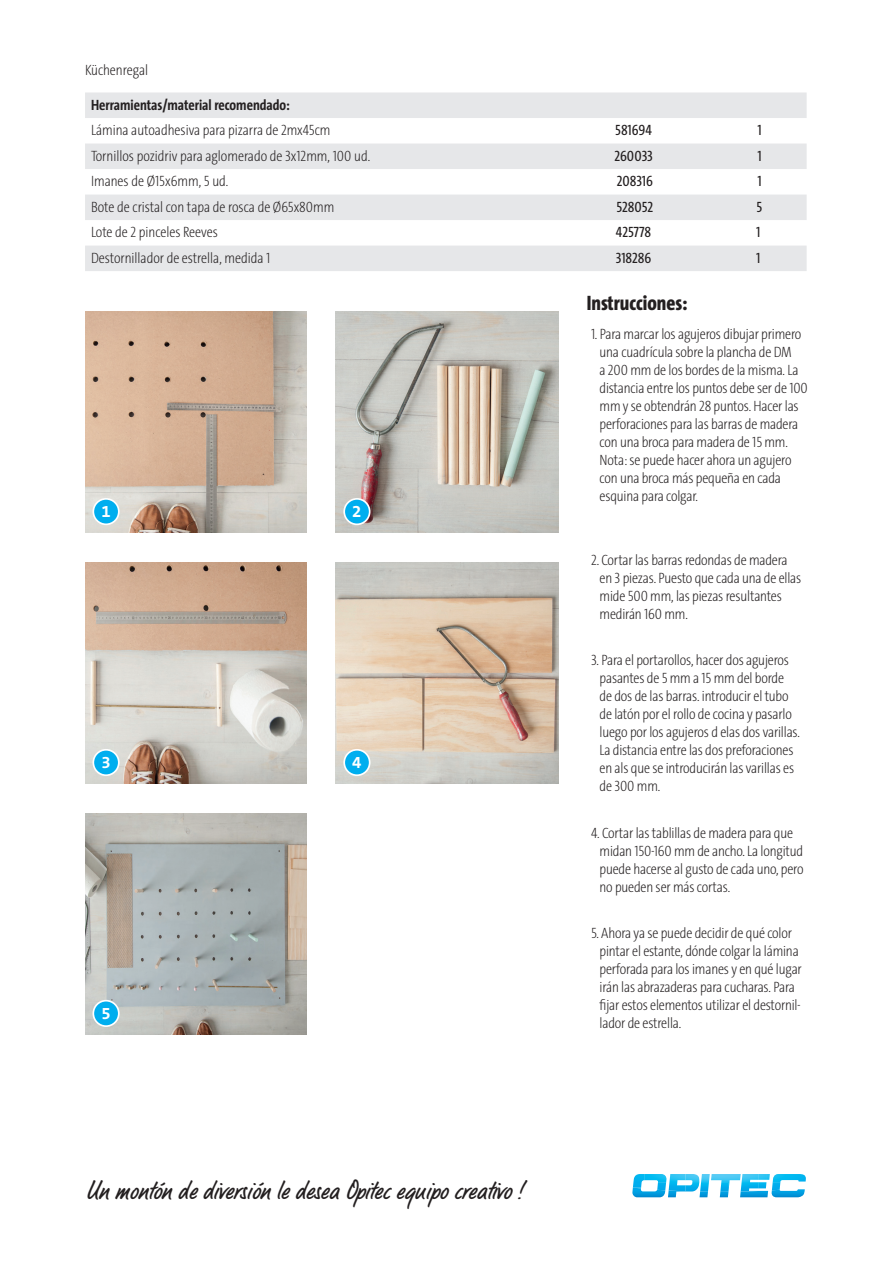
<style>
.page{position:relative;width:893px;height:1263px;background:#fff}
.page>*{position:absolute;margin:0;border:0;box-sizing:border-box;transform-origin:0 0}
.Tabelle-Inhalt{font:27px "LP Bambus";color:#231f20}
.Anleitungstext-Headl{font:800 21px "The Sans Cd LF8";color:#231f20}
.t1{font:700 16.8px "The Sans B W7";color:#fff}
.Anleitungstext-Inhal{font:200 15px/18px "The Sans Cd LF2";letter-spacing:-.01em;color:#231f20}
.Tabelle{font:200 15px "The Sans Cd LF2";color:#231f20}
.Tabelle-Inhalt-Zentr{font:15px "The Sans Cd LF5 Plain";color:#231f20}
.Beschreibung_linksbü{font:700 15px "The Sans Cd LF7";color:#231f20}
.Anleitung-Info{font:200 15px "The Sans Cd LF2";color:#231f20}
</style>
<div class="page">
<svg style="left:632px;top:1174px;width:174px;height:24px"></svg>
<img style="left:336px;top:562px;width:222px;height:221px">
<img style="left:85px;top:563px;width:221px;height:220px">
<img style="left:336px;top:311px;width:222px;height:222px">
<img style="left:85px;top:311px;width:221px;height:222px">
<div style="left:93px;top:499px;width:26px;height:25px;background:#00aeef;border-radius:50%"></div>
<div style="left:92px;top:498px;width:28px;height:27px;border:2px solid #fff;border-radius:50%"></div>
<div style="left:93px;top:750px;width:26px;height:25px;background:#00aeef;border-radius:50%"></div>
<div style="left:92px;top:749px;width:28px;height:27px;border:2px solid #fff;border-radius:50%"></div>
<div style="left:344px;top:499px;width:26px;height:25px;background:#00aeef;border-radius:50%"></div>
<div style="left:343px;top:498px;width:27px;height:27px;border:2px solid #fff;border-radius:50%"></div>
<div style="left:344px;top:750px;width:26px;height:25px;background:#00aeef;border-radius:50%"></div>
<div style="left:343px;top:749px;width:27px;height:27px;border:2px solid #fff;border-radius:50%"></div>
<img style="left:85px;top:813px;width:221px;height:221px">
<div style="left:93px;top:1001px;width:26px;height:25px;background:#00aeef;border-radius:50%"></div>
<div style="left:92px;top:1000px;width:28px;height:27px;border:2px solid #fff;border-radius:50%"></div>
<svg style="left:85px;top:92px;width:722px;height:179px;fill:#e6e7e9"></svg>
<p class="Anleitung-Info" style="left:85px;top:60px;width:65px">Küchenregal</p>
<p class="Beschreibung_linksbü" style="left:91px;top:95px;width:200px">Herramientas/material recomendado:</p>
<p class="Tabelle" style="left:91px;top:121px;width:241px">Lámina autoadhesiva para pizarra de 2mx45cm</p>
<p class="Tabelle-Inhalt-Zentr" style="left:615px;top:121px;width:38px">581694</p>
<p class="Tabelle-Inhalt-Zentr" style="left:757px;top:121px;width:6px">1</p>
<p class="Tabelle" style="left:91px;top:146px;width:281px">Tornillos pozidriv para aglomerado de 3x12mm, 100 ud.</p>
<p class="Tabelle-Inhalt-Zentr" style="left:614px;top:146px;width:40px">260033</p>
<p class="Tabelle-Inhalt-Zentr" style="left:757px;top:146px;width:6px">1</p>
<p class="Tabelle" style="left:91px;top:172px;width:139px">Imanes de Ø15x6mm, 5 ud.</p>
<p class="Tabelle-Inhalt-Zentr" style="left:617px;top:172px;width:38px">208316</p>
<p class="Tabelle-Inhalt-Zentr" style="left:757px;top:172px;width:6px">1</p>
<p class="Tabelle" style="left:91px;top:197px;width:245px">Bote de cristal con tapa de rosca de Ø65x80mm</p>
<p class="Tabelle-Inhalt-Zentr" style="left:616px;top:197px;width:38px">528052</p>
<p class="Tabelle-Inhalt-Zentr" style="left:757px;top:197px;width:7px">5</p>
<p class="Tabelle" style="left:91px;top:223px;width:128px">Lote de 2 pinceles Reeves</p>
<p class="Tabelle-Inhalt-Zentr" style="left:616px;top:223px;width:37px">425778</p>
<p class="Tabelle-Inhalt-Zentr" style="left:756px;top:223px;width:6px">1</p>
<p class="Tabelle" style="left:91px;top:248px;width:181px">Destornillador de estrella, medida 1</p>
<p class="Tabelle-Inhalt-Zentr" style="left:616px;top:248px;width:37px">318286</p>
<p class="Tabelle-Inhalt-Zentr" style="left:756px;top:248px;width:6px">1</p>
<p class="t1" style="left:101px;top:501px;width:11px">1</p>
<p class="t1" style="left:101px;top:751px;width:11px">3</p>
<p class="t1" style="left:101px;top:1002px;width:11px">5</p>
<p class="t1" style="left:352px;top:501px;width:11px">2</p>
<p class="t1" style="left:352px;top:751px;width:11px">4</p>
<p class="Anleitungstext-Headl" style="left:587px;top:290px;width:102px">Instrucciones:</p>
<p class="Anleitungstext-Inhal" style="left:600px;top:324px;width:210px;text-indent:-9px">1. Para marcar los agujeros dibujar primero una cuadrícula sobre la plancha de DM<br>a 200 mm de los bordes de la misma. La distancia entre los puntos debe ser de 100 mm y se obtendrán 28 puntos. Hacer las perforaciones para las barras de madera con una broca para madera de 15 mm.<br>Nota: se puede hacer ahora un agujero con una broca más pequeña en cada esquina para colgar.</p>
<p class="Anleitungstext-Inhal" style="left:600px;top:550px;width:203px;text-indent:-9px">2. Cortar las barras redondas de madera en 3 piezas. Puesto que cada una de ellas mide 500 mm, las piezas resultantes medirán 160 mm.</p>
<p class="Anleitungstext-Inhal" style="left:600px;top:651px;width:202px;text-indent:-9px">3. Para el portarollos, hacer dos agujeros pasantes de 5 mm a 15 mm del borde de dos de las barras. introducir el tubo de latón por el rollo de cocina y pasarlo luego por los agujeros d elas dos varillas.<br>La distancia entre las dos preforaciones en als que se introducirán las varillas es de 300 mm.</p>
<p class="Anleitungstext-Inhal" style="left:600px;top:823px;width:206px;text-indent:-9px">4. Cortar las tablillas de madera para que midan 150-160 mm de ancho. La longitud puede hacerse al gusto de cada uno, pero no pueden ser más cortas.</p>
<p class="Anleitungstext-Inhal" style="left:600px;top:923px;width:204px;text-indent:-9px">5. Ahora ya se puede decidir de qué color pintar el estante, dónde colgar la lámina perforada para los imanes y en qué lugar irán las abrazaderas para cucharas. Para fijar estos elementos utilizar el destornil&shy;lador de estrella.</p>
<p class="Tabelle-Inhalt" style="left:86px;top:1174px;width:437px">Un montón de diversión le desea Opitec equipo creativo !</p>
</div>
